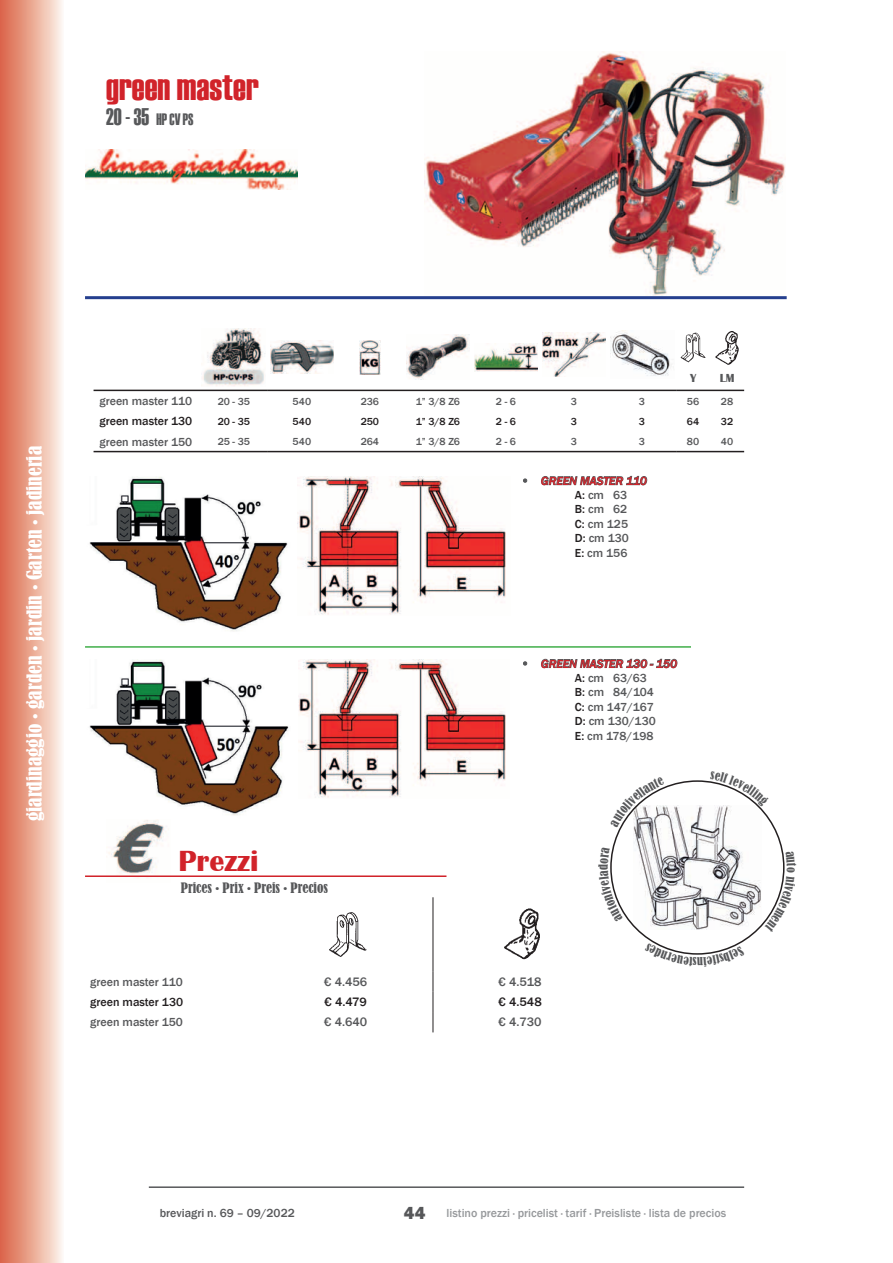
<style>
.page{position:relative;width:893px;height:1263px;background:#fff}
.page>*{position:absolute;margin:0;border:0;box-sizing:border-box;transform-origin:0 0}
.t1{font:36px "Haettenschweiler";color:#d1232a}
.t2{font:700 30px "Britannic";color:#d1232a}
.t3{font:condensed 19.5px "Bernard";color:#fff}
.t4{font:16.5px "Haettenschweiler";color:#57585a;scale:.85 1}
.t5{font:condensed 13.5px "Bernard";color:#57585a}
.t6{font:500 12.6px "Franklin Gothic";color:#57585a}
.t7{font:500 12.6px "Franklin Gothic";color:#231f20}
.t8{font:500 12px/14.4px "Franklin Gothic";color:#57585a}
.t9{font:500 12px "Franklin Gothic";color:#97999c}
.t10{font:500 12px "Franklin Gothic";color:#231f20}
.t11{font:700 12px "Britannic";color:#57585a}
.t12{font:500 10.5px "Franklin Gothic";color:#57585a}
.t13{font:500 10.5px "Franklin Gothic";color:#231f20}
.s1{font-size:24px}
.s2{font-style:italic}
.s3{color:#231f20}
.s4{font-weight:800;font-size:18px;color:#57585a}
</style>
<div class="page">
<div style="left:0;top:0;width:63px;height:1263px;background:linear-gradient(to right,#da6143,#fcf3e8)"></div>
<hr style="left:149px;top:1186px;width:595px;height:2px;background:#57585a">
<hr style="left:85px;top:296px;width:702px;height:3px;background:#253f8e">
<img style="left:85px;top:149px;width:213px;height:40px">
<img style="left:108px;top:820px;width:58px;height:59px">
<hr style="left:85px;top:875px;width:361px;height:2px;background:#d1232a">
<img style="left:424px;top:51px;width:361px;height:245px">
<hr style="left:94px;top:390px;width:174px;height:1px;background:#231f20">
<hr style="left:268px;top:390px;width:204px;height:1px;background:#231f20">
<hr style="left:472px;top:390px;width:204px;height:1px;background:#231f20">
<hr style="left:676px;top:390px;width:68px;height:1px;background:#231f20">
<hr style="left:94px;top:451px;width:174px;height:1px;background:#231f20">
<hr style="left:268px;top:451px;width:204px;height:1px;background:#231f20">
<hr style="left:472px;top:451px;width:204px;height:1px;background:#231f20">
<hr style="left:676px;top:451px;width:68px;height:1px;background:#231f20">
<img style="left:202px;top:328px;width:63px;height:58px">
<img style="left:270px;top:341px;width:64px;height:33px">
<img style="left:359px;top:340px;width:22px;height:34px">
<img style="left:406px;top:335px;width:63px;height:45px">
<img style="left:474px;top:343px;width:64px;height:28px">
<img style="left:542px;top:332px;width:64px;height:44px">
<img style="left:610px;top:330px;width:62px;height:46px">
<img style="left:680px;top:332px;width:26px;height:31px">
<img style="left:715px;top:331px;width:24px;height:34px">
<hr style="left:433px;top:897px;width:1px;height:74px;background:#231f20">
<svg style="left:433px;top:971px;width:1px;height:61px"></svg>
<img style="left:329px;top:912px;width:38px;height:45px">
<img style="left:504px;top:908px;width:36px;height:52px">
<img style="left:89px;top:476px;width:199px;height:155px">
<img style="left:298px;top:476px;width:208px;height:139px">
<img style="left:298px;top:659px;width:208px;height:139px">
<img style="left:89px;top:659px;width:200px;height:157px">
<hr style="left:85px;top:646px;width:606px;height:2px;background:#40ae49">
<img style="left:634px;top:805px;width:127px;height:124px">
<svg style="left:620px;top:787px;width:44px;height:40px"></svg>
<svg style="left:710px;top:781px;width:51px;height:26px"></svg>
<svg style="left:765px;top:851px;width:20px;height:72px"></svg>
<svg style="left:654px;top:943px;width:87px;height:12px"></svg>
<svg style="left:610px;top:847px;width:13px;height:66px"></svg>
<h1 class="t1" style="left:106px;top:68px;width:154px">green master</h1>
<h3 class="t4" style="left:106px;top:111px;width:104px"><span class="s1">20 - 35</span> HP CV PS</h3>
<h3 class="t3" style="left:23px;top:821px;width:376px;rotate:-90deg">giardinaggio • garden • jardin • Garten • jadineria</h3>
<p class="t11" style="left:690px;top:372px;width:8px">Y</p>
<p class="t11" style="left:720px;top:372px;width:16px">LM</p>
<p class="t8" style="left:100px;top:393px;width:94px">green master 110</p>
<p class="t12" style="left:218px;top:395px;width:34px">20 - 35</p>
<p class="t12" style="left:293px;top:395px;width:20px">540</p>
<p class="t12" style="left:361px;top:395px;width:20px">236</p>
<p class="t12" style="left:416px;top:395px;width:46px">1” 3/8 Z6</p>
<p class="t12" style="left:496px;top:395px;width:22px">2 - 6</p>
<p class="t12" style="left:571px;top:395px;width:8px">3</p>
<p class="t12" style="left:639px;top:395px;width:8px">3</p>
<p class="t12" style="left:687px;top:395px;width:14px">56</p>
<p class="t12" style="left:721px;top:395px;width:14px">28</p>
<p class="t10" style="left:100px;top:414px;width:94px">green master 130</p>
<p class="t13" style="left:218px;top:415px;width:34px">20 - 35</p>
<p class="t13" style="left:293px;top:415px;width:20px">540</p>
<p class="t13" style="left:361px;top:415px;width:20px">250</p>
<p class="t13" style="left:416px;top:415px;width:46px">1” 3/8 Z6</p>
<p class="t13" style="left:496px;top:415px;width:22px">2 - 6</p>
<p class="t13" style="left:571px;top:415px;width:8px">3</p>
<p class="t13" style="left:639px;top:415px;width:8px">3</p>
<p class="t13" style="left:687px;top:415px;width:14px">64</p>
<p class="t13" style="left:721px;top:415px;width:14px">32</p>
<p class="t8" style="left:100px;top:434px;width:94px">green master 150</p>
<p class="t12" style="left:218px;top:435px;width:34px">25 - 35</p>
<p class="t12" style="left:293px;top:435px;width:20px">540</p>
<p class="t12" style="left:361px;top:435px;width:20px">264</p>
<p class="t12" style="left:416px;top:435px;width:46px">1” 3/8 Z6</p>
<p class="t12" style="left:496px;top:435px;width:22px">2 - 6</p>
<p class="t12" style="left:571px;top:435px;width:8px">3</p>
<p class="t12" style="left:639px;top:435px;width:8px">3</p>
<p class="t12" style="left:687px;top:435px;width:14px">80</p>
<p class="t12" style="left:721px;top:435px;width:14px">40</p>
<p class="t8" style="left:575px;top:473px;width:74px;text-indent:-54px"><span class="s2">• GREEN MASTER 110<br></span><span class="s3">A:</span> cm 63<br><span class="s3">B:</span> cm 62<br><span class="s3">C:</span> cm 125<br><span class="s3">D:</span> cm 130<br><span class="s3">E:</span> cm 156</p>
<h2 class="t2" style="left:179px;top:846px;width:81px">Prezzi</h2>
<p class="t5" style="left:181px;top:880px;width:149px">Prices • Prix • Preis • Precios</p>
<p class="t8" style="left:575px;top:656px;width:104px;text-indent:-54px"><span class="s2">• GREEN MASTER 130 - 150<br></span><span class="s3">A:</span> cm 63/63<br><span class="s3">B:</span> cm 84/104<br><span class="s3">C:</span> cm 147/167<br><span class="s3">D:</span> cm 130/130<br><span class="s3">E:</span> cm 178/198</p>
<p class="t8" style="left:90px;top:974px;width:94px">green master 110</p>
<p class="t6" style="left:324px;top:974px;width:45px">€ 4.456</p>
<p class="t6" style="left:499px;top:974px;width:44px">€ 4.518</p>
<p class="t10" style="left:90px;top:995px;width:94px">green master 130</p>
<p class="t7" style="left:325px;top:994px;width:44px">€ 4.479</p>
<p class="t7" style="left:498px;top:994px;width:45px">€ 4.548</p>
<p class="t8" style="left:90px;top:1015px;width:94px">green master 150</p>
<p class="t6" style="left:324px;top:1015px;width:45px">€ 4.640</p>
<p class="t6" style="left:499px;top:1015px;width:45px">€ 4.730</p>
<p class="t8" style="left:160px;top:1205px;width:136px">breviagri n. 69 – 09/2022</p>
<p class="t9" style="left:404px;top:1206px;width:324px"><span class="s4">44</span> listino prezzi · pricelist · tarif · Preisliste · lista de precios</p>
</div>
